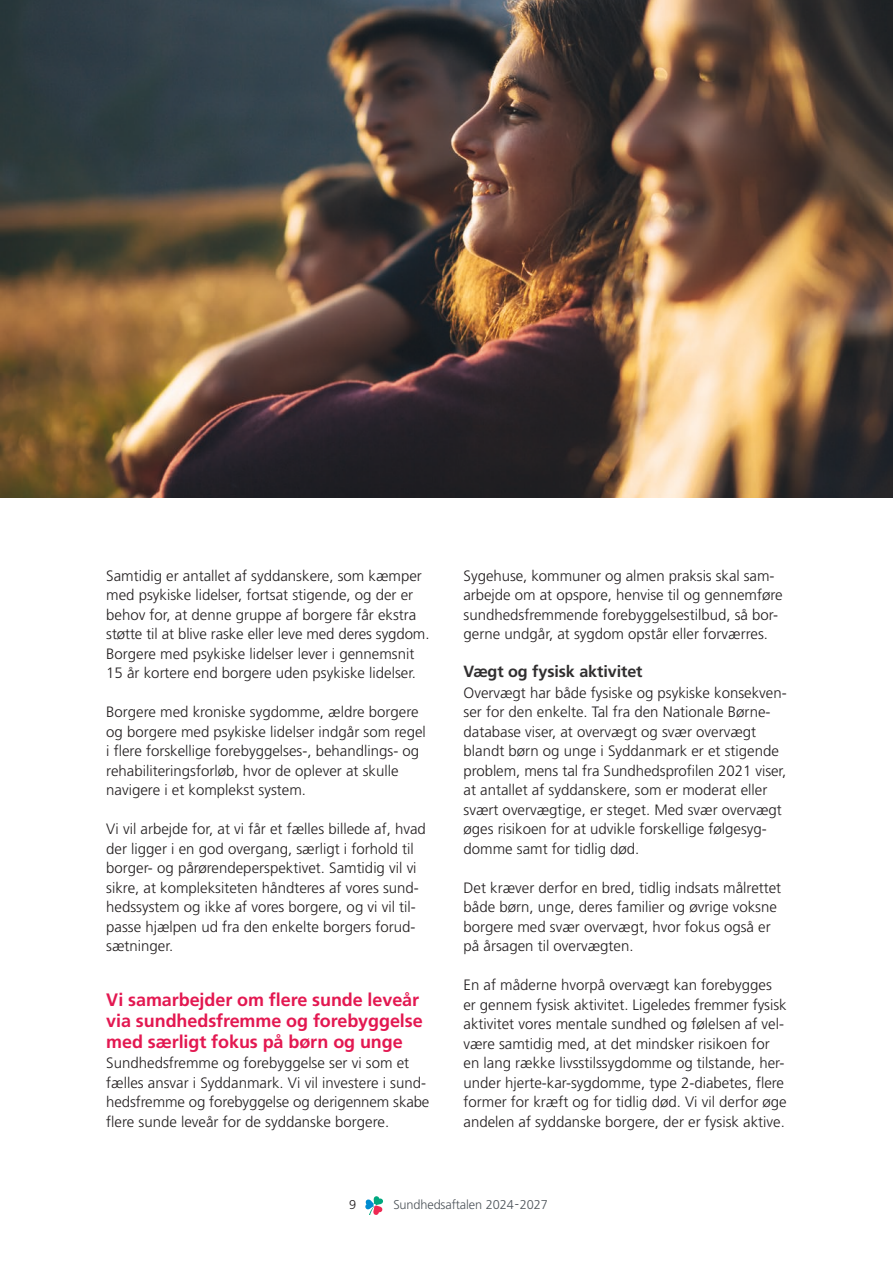
<style>
.page{position:relative;width:893px;height:1263px;background:#fff}
.page>*{position:absolute;margin:0;border:0;box-sizing:border-box;transform-origin:0 0}
.t1{font:700 18px/21px "Frutiger LT Pro";letter-spacing:-.005em;color:#e31851}
.t2{font:700 16.2px "Frutiger LT Pro";letter-spacing:-.005em;color:#312f30}
.t3{font:300 15px/19.5px "Frutiger LT Pro";color:#231f20}
.t4{font:12.75px "Frutiger LT Pro Light 3";letter-spacing:-.01em;color:#4d545a}
.t5{font:300 12.75px "Frutiger LT Pro";color:#231f20}
</style>
<div class="page">
<svg style="left:365px;top:1196px;width:18px;height:19px"></svg>
<img style="left:0;top:0;width:893px;height:497px">
<p class="t3" style="left:106px;top:566px;width:325px">Samtidig er antallet af syddanskere, som kæmper med psykiske lidelser, fortsat stigende, og der er behov for, at denne gruppe af borgere får ekstra støtte til at blive raske eller leve med deres sygdom.<br>Borgere med psykiske lidelser lever i gennemsnit 15 år kortere end borgere uden psykiske lidelser.</p>
<p class="t3" style="left:106px;top:702px;width:321px">Borgere med kroniske sygdomme, ældre borgere og borgere med psykiske lidelser indgår som regel i flere forskellige forebyggelses-, behandlings- og rehabiliteringsforløb, hvor de oplever at skulle navigere i et komplekst system.</p>
<p class="t3" style="left:106px;top:819px;width:321px">Vi vil arbejde for, at vi får et fælles billede af, hvad der ligger i en god overgang, særligt i forhold til borger- og pårørendeperspektivet. Samtidig vil vi sikre, at kompleksiteten håndteres af vores sund&shy;hedssystem og ikke af vores borgere, og vi vil til&shy;passe hjælpen ud fra den enkelte borgers forud&shy;sætninger.</p>
<h2 class="t1" style="left:106px;top:989px;width:318px">Vi samarbejder om flere sunde leveår via sundhedsfremme og forebyggelse med særligt fokus på børn og unge</h2>
<p class="t3" style="left:106px;top:1053px;width:325px">Sundhedsfremme og forebyggelse ser vi som et fælles ansvar i Syddanmark. Vi vil investere i sund&shy;hedsfremme og forebyggelse og derigennem skabe flere sunde leveår for de syddanske borgere.</p>
<p class="t3" style="left:463px;top:566px;width:321px">Sygehuse, kommuner og almen praksis skal sam&shy;arbejde om at opspore, henvise til og gennemføre sundhedsfremmende forebyggelsestilbud, så bor&shy;gerne undgår, at sygdom opstår eller forværres.</p>
<h3 class="t2" style="left:463px;top:662px;width:181px">Vægt og fysisk aktivitet</h3>
<p class="t3" style="left:463px;top:683px;width:325px">Overvægt har både fysiske og psykiske konsekven&shy;ser for den enkelte. Tal fra den Nationale Børne&shy;database viser, at overvægt og svær overvægt blandt børn og unge i Syddanmark er et stigende problem, mens tal fra Sundhedsprofilen 2021 viser, at antallet af syddanskere, som er moderat eller svært overvægtige, er steget. Med svær overvægt øges risikoen for at udvikle forskellige følgesyg&shy;domme samt for tidlig død.</p>
<p class="t3" style="left:463px;top:878px;width:319px">Det kræver derfor en bred, tidlig indsats målrettet både børn, unge, deres familier og øvrige voksne borgere med svær overvægt, hvor fokus også er på årsagen til overvægten.</p>
<p class="t3" style="left:463px;top:975px;width:325px">En af måderne hvorpå overvægt kan forebygges er gennem fysisk aktivitet. Ligeledes fremmer fysisk aktivitet vores mentale sundhed og følelsen af vel&shy;være samtidig med, at det mindsker risikoen for en lang række livsstilssygdomme og tilstande, her&shy;under hjerte-kar-sygdomme, type 2-diabetes, flere former for kræft og for tidlig død. Vi vil derfor øge andelen af syddanske borgere, der er fysisk aktive.</p>
<p class="t5" style="left:349px;top:1197px;width:9px">9</p>
<p class="t4" style="left:393px;top:1197px;width:156px">Sundhedsaftalen 2024-2027</p>
</div>
